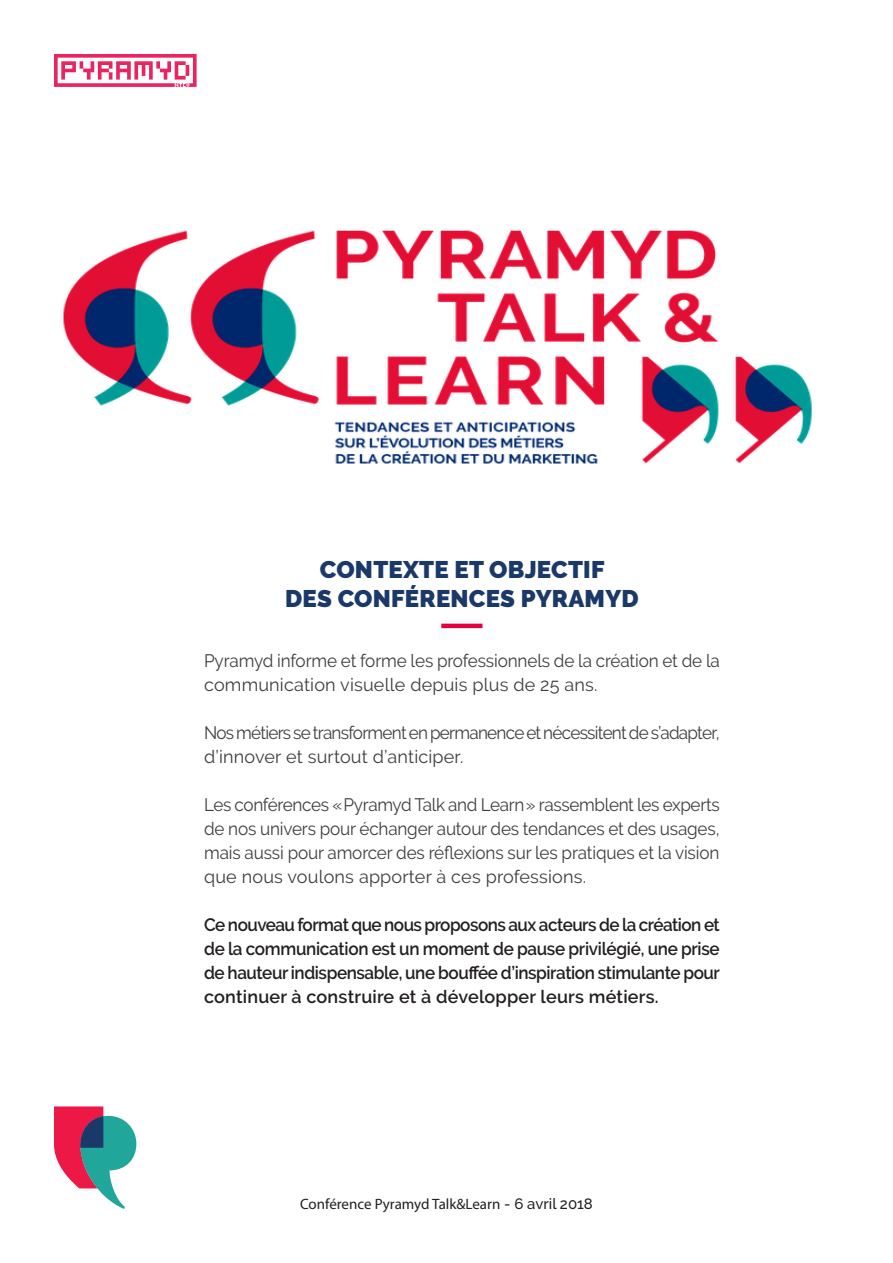
<style>
.page{position:relative;width:893px;height:1263px;background:#fff}
.page>*{position:absolute;margin:0;border:0;box-sizing:border-box;transform-origin:0 0}
.t1{font:900 24px "Raleway";letter-spacing:.01em;color:#1b3968}
.t2{font:18px/24px "Raleway";letter-spacing:-.01em;color:#3e3e3f;scale:.95 1}
.t3{font:600 18px/24px "Raleway";letter-spacing:.01em;color:#231f20;text-align:justify;scale:.95 1}
.t4{font:18px/24px "Raleway";letter-spacing:-.045em;color:#3e3e3f;scale:.95 1}
.t5{font:15px "Myriad Pro";color:#231f20}
.s1{font-family:"Raleway";font-weight:500}
</style>
<div class="page">
<hr style="left:441px;top:624px;width:41px;height:4px;background:#e4003a">
<svg style="left:54px;top:54px;width:143px;height:33px"></svg>
<svg style="left:54px;top:1106px;width:82px;height:103px"></svg>
<img style="left:63px;top:230px;width:749px;height:234px">
<p class="t1" style="left:320px;top:555px;width:286px">CONTEXTE ET OBJECTIF</p>
<p class="t1" style="left:285px;top:584px;width:355px">DES CONFÉRENCES PYRAMYD</p>
<p class="t2" style="left:204px;top:649px;width:544px">Pyramyd informe et forme les professionnels de la création et de la communication visuelle depuis plus de 25 ans.</p>
<p class="t4" style="left:204px;top:721px;width:544px">Nos métiers se transforment en permanence et nécessitent de s’adapter, d’innover et surtout d’anticiper.</p>
<p class="t2" style="left:204px;top:793px;width:544px;text-align:justify">Les conférences «Pyramyd Talk and Learn» rassemblent les experts de nos univers pour échanger autour des tendances et des usages, mais aussi pour amorcer des réflexions sur les pratiques et la vision que nous voulons apporter à ces professions.</p>
<p class="t3" style="left:204px;top:913px;width:544px">Ce nouveau format que nous proposons aux acteurs de la création et de la communication est un moment de pause privilégié, une prise de hauteur indispensable, une bouffée d’inspiration stimulante pour continuer à construire et à développer leurs métiers.</p>
<p class="t5" style="left:300px;top:1195px;width:294px">Conférence Pyramyd Talk&amp;Learn <span class="s1">- 6 avril 2018</span></p>
</div>
